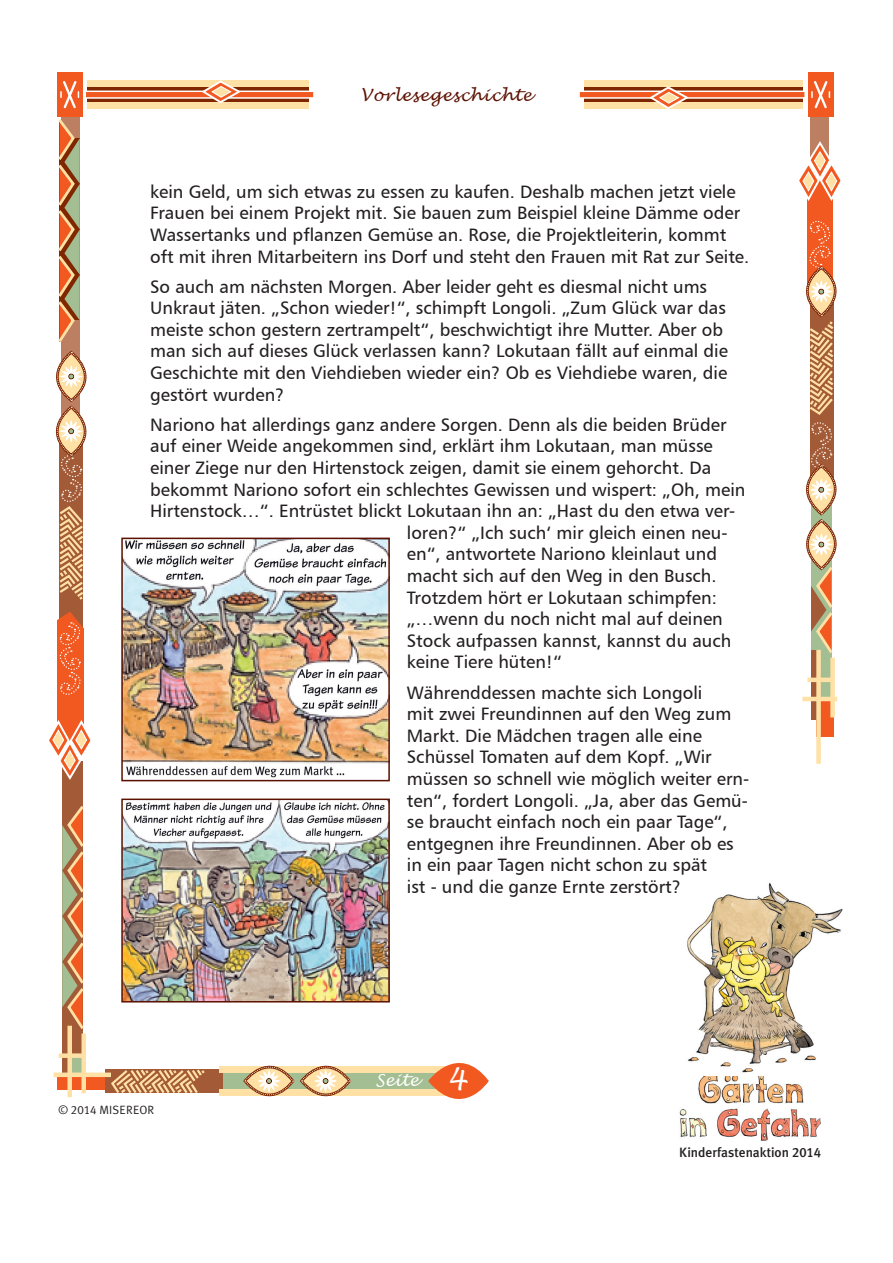
<style>
.page{position:relative;width:893px;height:1263px;background:#fff}
.page>*{position:absolute;margin:0;border:0;box-sizing:border-box;transform-origin:0 0}
.t1{font:18px/21.6px "Humanist 777 BT Roman B";color:#231f20}
.t2{font:italic 16.5px "Lucida Handwriting";letter-spacing:.04em;color:#5c1100}
.t3{font:italic 16.5px "Lucida Handwriting";color:#fff}
.t4{font:500 13.5px "Meta Plus";color:#231f20}
.t5{font:12px "Meta Plus Normal";letter-spacing:.015em;color:#231f20}
.s1{font-family:"Meta Plus Normal Caps"}
.s2{font-size:29.85px}
.s3{font-family:"Meta Plus Medium Caps";font-weight:400}
</style>
<div class="page">
<div style="left:807px;top:180px;width:26px;height:113px;background:#f15921"></div>
<div style="left:62px;top:761px;width:20px;height:292px;background:#a35a37"></div>
<div style="left:811px;top:504px;width:20px;height:174px;background:#a3be92"></div>
<div style="left:60px;top:430px;width:23px;height:208px;background:#a35a37"></div>
<div style="left:105px;top:1069px;width:159px;height:24px;background:#a35a37"></div>
<div style="left:57px;top:628px;width:26px;height:112px;background:#f15921"></div>
<svg style="left:87px;top:87px;width:221px;height:16px"></svg>
<div style="left:224px;top:1071px;width:221px;height:19px;background:#a3be92"></div>
<svg style="left:585px;top:87px;width:218px;height:16px"></svg>
<svg style="left:86px;top:91px;width:228px;height:8px"></svg>
<svg style="left:579px;top:91px;width:226px;height:8px"></svg>
<div style="left:87px;top:80px;width:221px;height:7px;background:#ffe1a5"></div>
<div style="left:219px;top:1066px;width:229px;height:7px;background:#ffe1a5"></div>
<div style="left:585px;top:80px;width:218px;height:7px;background:#ffe1a5"></div>
<div style="left:87px;top:103px;width:221px;height:6px;background:#ffe1a5"></div>
<div style="left:220px;top:1089px;width:228px;height:6px;background:#ffe1a5"></div>
<div style="left:585px;top:103px;width:218px;height:6px;background:#ffe1a5"></div>
<div style="left:811px;top:111px;width:18px;height:49px;background:#bd7f61"></div>
<div style="left:57px;top:72px;width:25px;height:45px;background:#f15921"></div>
<div style="left:808px;top:72px;width:25px;height:45px;background:#f15921"></div>
<svg style="left:241px;top:1065px;width:111px;height:32px"></svg>
<svg style="left:62px;top:803px;width:22px;height:229px"></svg>
<svg style="left:60px;top:81px;width:19px;height:28px"></svg>
<svg style="left:811px;top:81px;width:19px;height:28px"></svg>
<svg style="left:111px;top:1069px;width:94px;height:24px"></svg>
<svg style="left:49px;top:719px;width:42px;height:63px"></svg>
<svg style="left:806px;top:220px;width:31px;height:436px"></svg>
<svg style="left:799px;top:139px;width:42px;height:62px"></svg>
<svg style="left:200px;top:80px;width:42px;height:24px"></svg>
<svg style="left:647px;top:86px;width:42px;height:23px"></svg>
<div style="left:70px;top:1056px;width:12px;height:19px;background:#a3be92"></div>
<div style="left:819px;top:680px;width:12px;height:19px;background:#a3be92"></div>
<div style="left:57px;top:1075px;width:48px;height:14px;background:#f15921"></div>
<div style="left:816px;top:699px;width:17px;height:38px;background:#f15921"></div>
<div style="left:62px;top:1026px;width:5px;height:49px;background:#a35a37"></div>
<div style="left:811px;top:650px;width:5px;height:69px;background:#a35a37"></div>
<div style="left:67px;top:1026px;width:5px;height:71px;background:#ffe1a5"></div>
<div style="left:816px;top:650px;width:5px;height:114px;background:#ffe1a5"></div>
<hr style="left:82px;top:1033px;width:4px;height:60px;background:#ffe1a5">
<div style="left:830px;top:658px;width:5px;height:59px;background:#ffe1a5"></div>
<div style="left:59px;top:1053px;width:24px;height:5px;background:#ffe1a5"></div>
<hr style="left:807px;top:678px;width:25px;height:4px;background:#ffe1a5">
<div style="left:54px;top:1072px;width:57px;height:5px;background:#ffe1a5"></div>
<hr style="left:802px;top:697px;width:35px;height:4px;background:#ffe1a5">
<svg style="left:55px;top:116px;width:32px;height:486px"></svg>
<svg style="left:57px;top:610px;width:27px;height:87px"></svg>
<svg style="left:426px;top:1063px;width:63px;height:36px"></svg>
<img style="left:698px;top:1076px;width:106px;height:28px">
<img style="left:679px;top:1108px;width:142px;height:33px">
<img style="left:687px;top:883px;width:156px;height:190px">
<img style="left:124px;top:541px;width:263px;height:237px">
<div style="left:121px;top:538px;width:269px;height:243px;border:2px solid #5c1100"></div>
<img style="left:124px;top:801px;width:263px;height:198px">
<div style="left:121px;top:798px;width:269px;height:204px;border:2px solid #5c1100"></div>
<p class="t2" style="left:361px;top:85px;width:172px">Vorlesegeschichte</p>
<p class="t1" style="left:150px;top:180px;width:601px">kein Geld, um sich etwas zu essen zu kaufen. Deshalb machen jetzt viele Frauen bei einem Projekt mit. Sie bauen zum Beispiel kleine Dämme oder Wassertanks und pflanzen Gemüse an. Rose, die Projektleiterin, kommt oft mit ihren Mitarbeitern ins Dorf und steht den Frauen mit Rat zur Seite.</p>
<p class="t1" style="left:150px;top:275px;width:579px">So auch am nächsten Morgen. Aber leider geht es diesmal nicht ums Unkraut jäten. „Schon wieder!“, schimpft Longoli. „Zum Glück war das meiste schon gestern zertrampelt“, beschwichtigt ihre Mutter. Aber ob man sich auf dieses Glück verlassen kann? Lokutaan fällt auf einmal die Geschichte mit den Viehdieben wieder ein? Ob es Viehdiebe waren, die gestört wurden?</p>
<p class="t1" style="left:150px;top:413px;width:578px">Nariono hat allerdings ganz andere Sorgen. Denn als die beiden Brüder</p>
<p class="t1" style="left:150px;top:435px;width:564px">auf einer Weide angekommen sind, erklärt ihm Lokutaan, man müsse</p>
<p class="t1" style="left:150px;top:457px;width:562px">einer Ziege nur den Hirtenstock zeigen, damit sie einem gehorcht. Da</p>
<p class="t1" style="left:150px;top:478px;width:597px">bekommt Nariono sofort ein schlechtes Gewissen und wispert: „Oh, mein</p>
<p class="t1" style="left:150px;top:500px;width:586px">Hirtenstock…“. Entrüstet blickt Lokutaan ihn an: „Hast du den etwa ver-</p>
<p class="t1" style="left:407px;top:521px;width:322px">loren?“ „Ich such‘ mir gleich einen neu-</p>
<p class="t1" style="left:407px;top:543px;width:312px">en“, antwortete Nariono kleinlaut und</p>
<p class="t1" style="left:407px;top:565px;width:311px">macht sich auf den Weg in den Busch.</p>
<p class="t1" style="left:407px;top:586px;width:312px">Trotzdem hört er Lokutaan schimpfen:</p>
<p class="t1" style="left:407px;top:608px;width:317px">„…wenn du noch nicht mal auf deinen</p>
<p class="t1" style="left:407px;top:629px;width:326px">Stock aufpassen kannst, kannst du auch</p>
<p class="t1" style="left:407px;top:651px;width:157px">keine Tiere hüten!“</p>
<p class="t1" style="left:407px;top:681px;width:344px">Währenddessen machte sich Longoli<br>mit zwei Freundinnen auf den Weg zum Markt. Die Mädchen tragen alle eine Schüssel Tomaten auf dem Kopf. „Wir müssen so schnell wie möglich weiter ern&shy;ten“, fordert Longoli. „Ja, aber das Gemü&shy;se braucht einfach noch ein paar Tage“, entgegnen ihre Freundinnen. Aber ob es in ein paar Tagen nicht schon zu spät<br>ist - und die ganze Ernte zerstört?</p>
<p class="t5" style="left:59px;top:1102px;width:97px">© <span class="s1">2014</span> MISEREOR</p>
<p class="t3" style="left:376px;top:1070px;width:93px">Seite <span class="s2">4</span></p>
<p class="t4" style="left:679px;top:1144px;width:143px">Kinderfastenaktion <span class="s3">2014</span></p>
</div>
